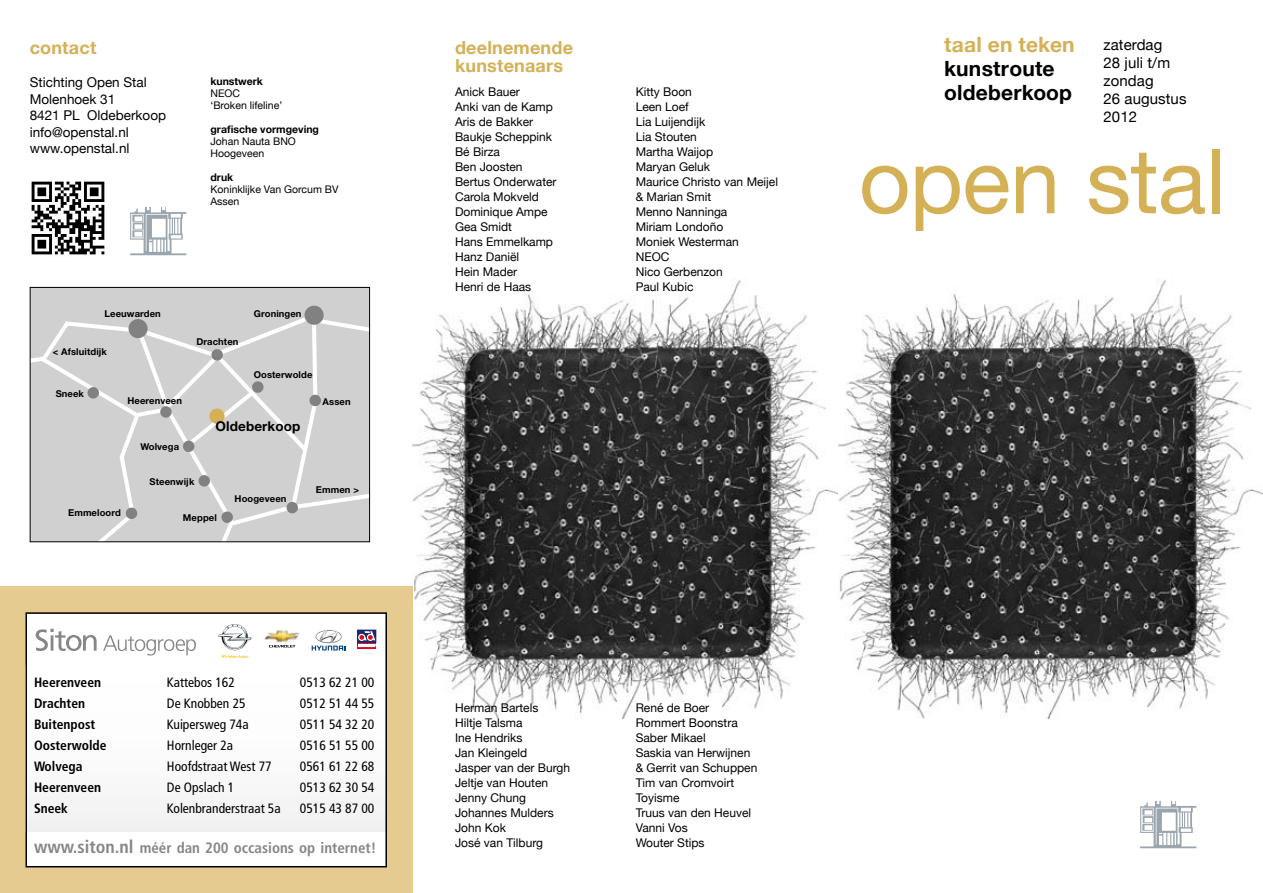
<style>
.page{position:relative;width:1263px;height:893px;background:#fff}
.page>*{position:absolute;margin:0;border:0;box-sizing:border-box;transform-origin:0 0}
.t1{font:90px "Helvetica Neue";letter-spacing:-.01em;color:#d4b057}
.t2{font:700 21px/24px "Helvetica Neue";letter-spacing:.01em;color:#000}
.t3{font:700 21px "Helvetica Neue";letter-spacing:.01em;color:#d4b057}
.t4{font:700 18px/18px "Helvetica Neue";letter-spacing:.01em;color:#d4b057}
.t5{font:700 condensed 15px "Frutiger LT Std";color:#868686}
.t6{font:15px/18px "Helvetica Neue";letter-spacing:.005em;color:#000}
.t7{font:condensed 13.5px/21px "Frutiger LT Std";color:#000}
.t8{font:13.5px/16.5px "Helvetica Neue";color:#000}
.t9{font:700 condensed 13.5px/21px "Frutiger LT Std";color:#000}
.t10{font:700 13.5px "Helvetica Neue";letter-spacing:.01em;color:#000}
.t11{font:12px/15px "Helvetica Neue";color:#000}
.t12{font:10.5px/12px "Helvetica Neue";color:#000}
.t13{font:700 10.5px "Helvetica Neue";color:#000}
.t14{font:700 9.45px "Helvetica Neue";letter-spacing:.01em;color:#000}
.s1{font-size:18px}
</style>
<div class="page">
<img style="left:838px;top:280px;width:425px;height:439px">
<svg style="left:412px;top:280px;width:426px;height:443px"></svg>
<div style="left:0;top:587px;width:412px;height:306px;background:#e6cb91"></div>
<div style="left:30px;top:287px;width:340px;height:255px;background:#d0d0d0"></div>
<svg style="left:32px;top:305px;width:336px;height:235px"></svg>
<div style="left:30px;top:287px;width:340px;height:255px;border:1px solid #000"></div>
<img style="left:31px;top:181px;width:74px;height:74px">
<svg style="left:130px;top:255px;width:56px;height:1px"></svg>
<img style="left:130px;top:206px;width:57px;height:49px">
<svg style="left:1140px;top:848px;width:56px;height:1px"></svg>
<img style="left:1140px;top:800px;width:57px;height:48px">
<div style="left:26px;top:613px;width:360px;height:254px;background:#fff"></div>
<div style="left:26px;top:666px;width:361px;height:165px;background:#fbfbfb"></div>
<svg style="left:218px;top:624px;width:34px;height:34px"></svg>
<svg style="left:357px;top:642px;width:19px;height:7px"></svg>
<div style="left:357px;top:630px;width:19px;height:12px;border:1px solid #1a2870"></div>
<svg style="left:357px;top:643px;width:19px;height:5px"></svg>
<svg style="left:358px;top:631px;width:17px;height:16px"></svg>
<img style="left:264px;top:630px;width:36px;height:13px">
<svg style="left:269px;top:645px;width:26px;height:2px"></svg>
<svg style="left:312px;top:630px;width:34px;height:20px"></svg>
<svg style="left:36px;top:629px;width:61px;height:22px"></svg>
<svg style="left:103px;top:635px;width:93px;height:21px"></svg>
<div style="left:26px;top:612px;width:361px;height:255px;border:2px solid #000"></div>
<h3 class="t4" style="left:30px;top:38px;width:68px">contact</h3>
<p class="t8" style="left:30px;top:74px;width:138px">Stichting Open Stal<br>Molenhoek 31<br>8421 PL Oldeberkoop info@openstal.nl www.openstal.nl</p>
<p class="t13" style="left:210px;top:74px;width:54px">kunstwerk</p>
<p class="t12" style="left:210px;top:87px;width:73px">NEOC<br>‘Broken lifeline’</p>
<p class="t13" style="left:210px;top:122px;width:110px">grafische vormgeving</p>
<p class="t12" style="left:210px;top:135px;width:87px">Johan Nauta BNO<br>Hoogeveen</p>
<p class="t13" style="left:210px;top:170px;width:24px">druk</p>
<p class="t12" style="left:210px;top:183px;width:129px">Koninklijke Van Gorcum BV<br>Assen</p>
<p class="t14" style="left:104px;top:307px;width:58px">Leeuwarden</p>
<p class="t14" style="left:53px;top:346px;width:56px">&lt; Afsluitdijk</p>
<p class="t14" style="left:56px;top:388px;width:30px">Sneek</p>
<p class="t14" style="left:127px;top:394px;width:56px">Heerenveen</p>
<p class="t14" style="left:196px;top:336px;width:44px">Drachten</p>
<p class="t14" style="left:254px;top:307px;width:49px">Groningen</p>
<p class="t14" style="left:254px;top:369px;width:60px">Oosterwolde</p>
<p class="t10" style="left:215px;top:418px;width:87px">Oldeberkoop</p>
<p class="t14" style="left:323px;top:395px;width:30px">Assen</p>
<p class="t14" style="left:68px;top:506px;width:54px">Emmeloord</p>
<p class="t14" style="left:140px;top:441px;width:40px">Wolvega</p>
<p class="t14" style="left:150px;top:476px;width:46px">Steenwijk</p>
<p class="t14" style="left:183px;top:512px;width:35px">Meppel</p>
<p class="t14" style="left:235px;top:493px;width:53px">Hoogeveen</p>
<p class="t14" style="left:316px;top:483px;width:45px">Emmen &gt;</p>
<p class="t9" style="left:34px;top:671px;width:74px">Heerenveen<br>Drachten<br>Buitenpost<br>Oosterwolde<br>Wolvega<br>Heerenveen<br>Sneek</p>
<p class="t7" style="left:167px;top:672px;width:115px">Kattebos 162<br>De Knobben 25<br>Kuipersweg 74a<br>Hornleger 2a<br>Hoofdstraat West 77<br>De Opslach 1<br>Kolenbranderstraat 5a</p>
<p class="t7" style="left:300px;top:672px;width:76px;text-align:justify">0513 62 21 00<br>0512 51 44 55<br>0511 54 32 20<br>0516 51 55 00<br>0561 61 22 68<br>0513 62 30 54<br>0515 43 87 00</p>
<p class="t5" style="left:34px;top:839px;width:344px"><span class="s1">www.siton.nl</span> méér dan 200 occasions op internet!</p>
<h3 class="t4" style="left:455px;top:38px;width:120px">deelnemende kunstenaars</h3>
<p class="t11" style="left:455px;top:85px;width:103px">Anick Bauer<br>Anki van de Kamp<br>Aris de Bakker<br>Baukje Scheppink<br>Bé Birza<br>Ben Joosten<br>Bertus Onderwater<br>Carola Mokveld<br>Dominique Ampe<br>Gea Smidt<br>Hans Emmelkamp<br>Hanz Daniël<br>Hein Mader<br>Henri de Haas</p>
<p class="t11" style="left:636px;top:85px;width:144px">Kitty Boon<br>Leen Loef<br>Lia Luijendijk<br>Lia Stouten<br>Martha Waijop<br>Maryan Geluk<br>Maurice Christo van Meijel &amp; Marian Smit<br>Menno Nanninga<br>Miriam Londoño<br>Moniek Westerman<br>NEOC<br>Nico Gerbenzon<br>Paul Kubic</p>
<p class="t11" style="left:455px;top:700px;width:117px">Herman Bartels<br>Hiltje Talsma<br>Ine Hendriks<br>Jan Kleingeld<br>Jasper van der Burgh<br>Jeltje van Houten<br>Jenny Chung<br>Johannes Mulders<br>John Kok<br>José van Tilburg</p>
<p class="t11" style="left:636px;top:700px;width:123px">René de Boer<br>Rommert Boonstra<br>Saber Mikael<br>Saskia van Herwijnen &amp; Gerrit van Schuppen<br>Tim van Cromvoirt<br>Toyisme<br>Truus van den Heuvel<br>Vanni Vos<br>Wouter Stips</p>
<h2 class="t3" style="left:944px;top:32px;width:132px">taal en teken</h2>
<h2 class="t2" style="left:944px;top:56px;width:130px">kunstroute oldeberkoop</h2>
<p class="t6" style="left:1103px;top:36px;width:85px">zaterdag<br>28 juli t/m zondag<br>26 augustus<br>2012</p>
<h1 class="t1" style="left:859px;top:128px;width:368px">open stal</h1>
</div>
